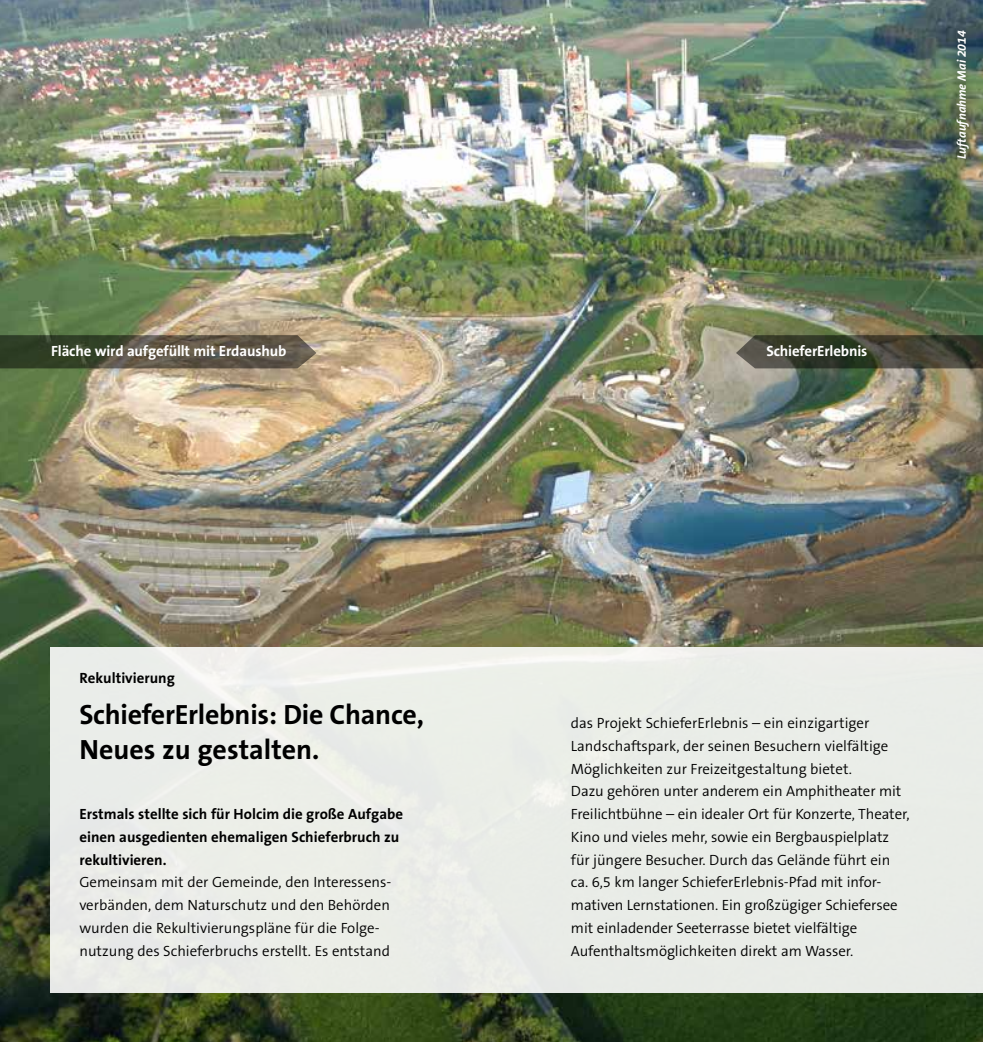
<style>
.page{position:relative;width:983px;height:1042px;background:#fff}
.page>*{position:absolute;margin:0;border:0;box-sizing:border-box;transform-origin:0 0}
.t1{font:700 28px/35px "The Sans B7";letter-spacing:-.01em;color:#000}
.t2{font:300 14.88px/22.8px "The Sans B4";letter-spacing:-.005em;color:#000}
.t3{font:700 14.88px/22.8px "The Sans B7";color:#000}
.t4{font:700 14.88px "The Sans B7";letter-spacing:-.01em;color:#fff}
.t5{font:italic 700 12.25px "The Sans B7";color:#fff}
</style>
<div class="page">
<img style="left:0;top:0;width:982px;height:1042px">
<div style="left:50px;top:647px;width:932px;height:346px;background:#eaede8"></div>
<svg style="left:0;top:335px;width:316px;height:33px;background:#51513e"></svg>
<svg style="left:735px;top:335px;width:247px;height:33px;background:#424436"></svg>
<div style="left:945px;top:20px;width:33px;height:149px;background:#000;opacity:.55"></div>
<p class="t4" style="left:51px;top:343px;width:237px">Fläche wird aufgefüllt mit Erdaushub</p>
<p class="t4" style="left:766px;top:343px;width:103px">SchieferErlebnis</p>
<p class="t5" style="left:954px;top:159px;width:130px;rotate:-90deg">Luftaufnahme Mai 2014</p>
<p class="t3" style="left:79px;top:667px;width:97px">Rekultivierung</p>
<h1 class="t1" style="left:79px;top:698px;width:346px">SchieferErlebnis: Die Chance,<br>Neues zu gestalten.</h1>
<p class="t3" style="left:79px;top:803px;width:325px">Erstmals stellte sich für Holcim die große Aufgabe einen ausgedienten ehemaligen Schieferbruch zu rekultivieren.</p>
<p class="t2" style="left:79px;top:871px;width:313px">Gemeinsam mit der Gemeinde, den Interessens&shy;verbänden, dem Naturschutz und den Behörden wurden die Rekultivierungspläne für die Folge&shy;nutzung des Schieferbruchs erstellt. Es entstand</p>
<p class="t2" style="left:570px;top:712px;width:340px">das Projekt SchieferErlebnis – ein einzigartiger Landschaftspark, der seinen Besuchern vielfältige Möglichkeiten zur Freizeitgestaltung bietet.<br>Dazu gehören unter anderem ein Amphitheater mit Freilichtbühne – ein idealer Ort für Konzerte, Theater, Kino und vieles mehr, sowie ein Bergbauspielplatz für jüngere Besucher. Durch das Gelände führt ein ca. 6,5 km langer SchieferErlebnis-Pfad mit infor&shy;mativen Lernstationen. Ein großzügiger Schiefersee mit einladender Seeterrasse bietet vielfältige Aufenthaltsmöglichkeiten direkt am Wasser.</p>
</div>
